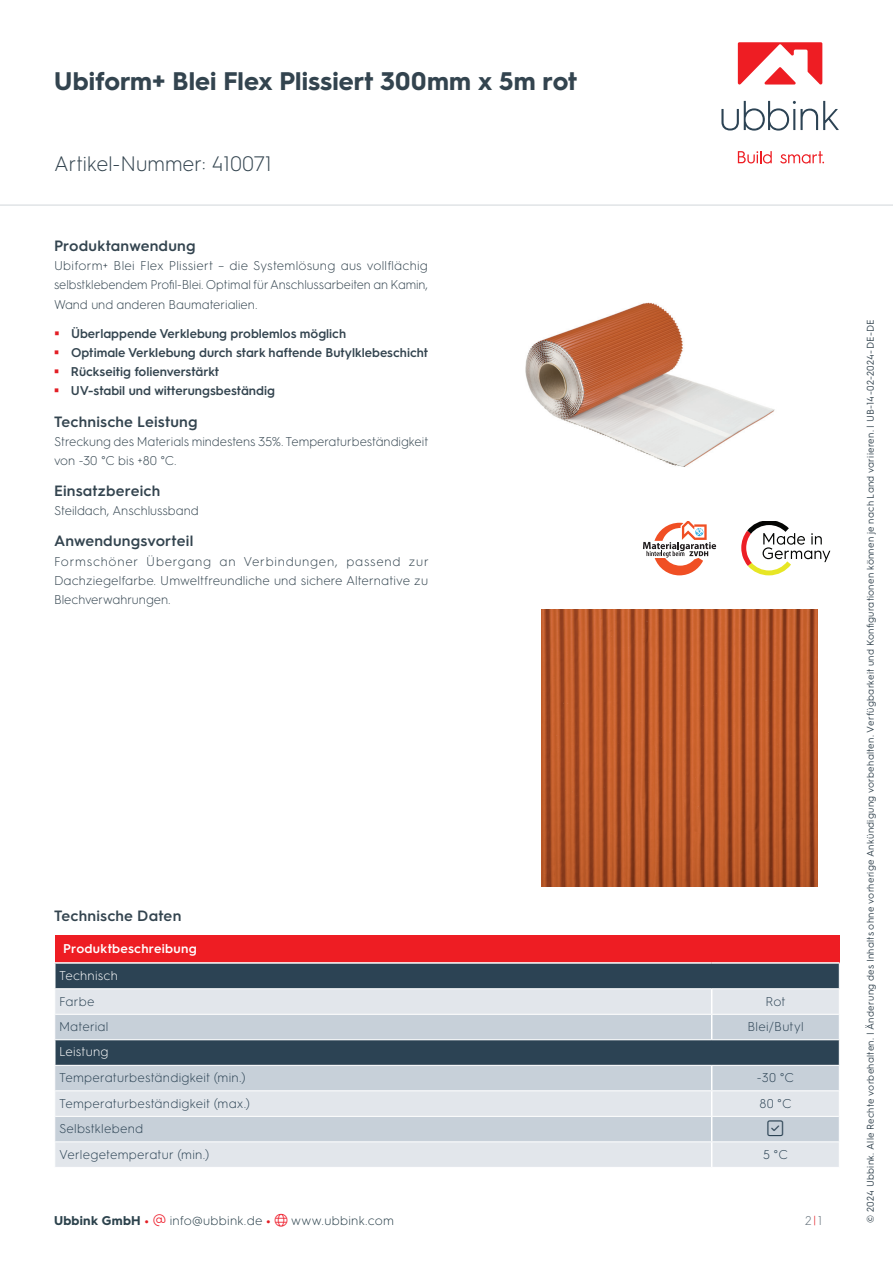
<style>
.page{position:relative;width:893px;height:1263px;background:#fff}
.page>*{position:absolute;margin:0;border:0;box-sizing:border-box;transform-origin:0 0}
.t1{font:700 25.5px "HGS3";letter-spacing:.005em;color:#33444f}
.t2{font:300 21px "HGS3";color:#33444f}
.t3{font:300 18px "Font Awesome 6 Pro";color:#2c4354}
.t4{font:600 15px "HGS3";letter-spacing:.01em;color:#33444f}
.t5{font:300 12.75px/19.2px "HGS3";color:#33444f;text-align:justify}
.t6{font:600 12.75px/19.2px "HGS3";color:#33444f}
.t7{font:300 12.75px "HGS3";letter-spacing:.015em;color:#2c4354}
.t8{font:300 12.75px "HGS3";letter-spacing:.02em;color:#2c424c}
.t9{font:600 12.75px "HGS3";letter-spacing:.02em;color:#fff}
.t10{font:300 12.75px "HGS3";letter-spacing:.015em;color:#fff}
.t11{font:300 12.75px "HGS3";color:#66737c}
.t12{font:9.75px "HGS3";letter-spacing:.03em;color:#33444f}
.s1{font-weight:700}
.s2{font-weight:700;color:#e31e25}
.s3{color:#ee1f2d}
.s4{color:#e31e25}
</style>
<div class="page">
<div style="left:55px;top:935px;width:784px;height:28px;background:#ee1d23"></div>
<div style="left:56px;top:964px;width:783px;height:24px;background:#2c4354"></div>
<div style="left:55px;top:989px;width:784px;height:178px;background:#e2e6eb"></div>
<svg style="left:55px;top:1015px;width:784px;height:126px;background:#adb8c2"></svg>
<hr style="left:54px;top:962px;width:658px;height:2px;background:#fff">
<hr style="left:712px;top:962px;width:127px;height:2px;background:#fff">
<hr style="left:55px;top:1014px;width:657px;height:1px;background:#fff">
<hr style="left:712px;top:1014px;width:127px;height:1px;background:#fff">
<svg style="left:711px;top:989px;width:1px;height:50px"></svg>
<hr style="left:54px;top:1039px;width:658px;height:1px;background:#fff">
<hr style="left:712px;top:1039px;width:128px;height:1px;background:#fff">
<hr style="left:54px;top:1040px;width:2px;height:25px;background:#fff">
<hr style="left:54px;top:1065px;width:658px;height:1px;background:#fff">
<hr style="left:712px;top:1065px;width:128px;height:1px;background:#fff">
<hr style="left:55px;top:1090px;width:657px;height:1px;background:#fff">
<hr style="left:712px;top:1090px;width:127px;height:1px;background:#fff">
<hr style="left:55px;top:1116px;width:657px;height:1px;background:#fff">
<hr style="left:712px;top:1116px;width:127px;height:1px;background:#fff">
<hr style="left:55px;top:1141px;width:657px;height:1px;background:#fff">
<hr style="left:712px;top:1141px;width:127px;height:1px;background:#fff">
<svg style="left:711px;top:1066px;width:1px;height:101px"></svg>
<svg style="left:839px;top:964px;width:1px;height:101px"></svg>
<img style="left:541px;top:610px;width:276px;height:276px">
<svg style="left:741px;top:521px;width:89px;height:54px"></svg>
<svg style="left:643px;top:521px;width:73px;height:54px"></svg>
<img style="left:525px;top:302px;width:250px;height:165px">
<hr style="left:0;top:204px;width:893px;height:2px;background:#e1e4e6">
<svg style="left:721px;top:101px;width:118px;height:30px"></svg>
<svg style="left:738px;top:151px;width:34px;height:13px"></svg>
<svg style="left:780px;top:151px;width:44px;height:13px"></svg>
<svg style="left:738px;top:42px;width:84px;height:43px"></svg>
<svg style="left:768px;top:1121px;width:15px;height:15px"></svg>
<h1 class="t1" style="left:54px;top:63px;width:524px">Ubiform+ Blei Flex Plissiert 300mm x 5m rot</h1>
<h2 class="t2" style="left:54px;top:150px;width:219px">Artikel-Nummer: 410071</h2>
<p class="t4" style="left:54px;top:235px;width:143px">Produktanwendung</p>
<p class="t5" style="left:54px;top:255px;width:376px">Ubiform+ Blei Flex Plissiert – die Systemlösung aus vollflächig selbstklebendem Profil-Blei. Optimal für Anschlussarbeiten an Kamin, Wand und anderen Baumaterialien.</p>
<p class="t6" style="left:71px;top:323px;width:359px">Überlappende Verklebung problemlos möglich<br>Optimale Verklebung durch stark haftende Butylklebeschicht Rückseitig folienverstärkt<br>UV-stabil und witterungsbeständig</p>
<p class="t4" style="left:54px;top:411px;width:145px">Technische Leistung</p>
<p class="t5" style="left:54px;top:431px;width:376px">Streckung des Materials mindestens 35%. Temperaturbeständigkeit von -30 °C bis +80 °C.</p>
<p class="t4" style="left:54px;top:480px;width:108px">Einsatzbereich</p>
<p class="t5" style="left:54px;top:500px;width:146px">Steildach, Anschlussband</p>
<p class="t4" style="left:54px;top:531px;width:141px">Anwendungsvorteil</p>
<p class="t5" style="left:54px;top:551px;width:376px">Formschöner Übergang an Verbindungen, passend zur Dachziegelfarbe. Umweltfreundliche und sichere Alternative zu Blechverwahrungen.</p>
<p class="t4" style="left:54px;top:905px;width:129px">Technische Daten</p>
<p class="t9" style="left:63px;top:939px;width:135px">Produktbeschreibung</p>
<p class="t10" style="left:59px;top:967px;width:60px">Technisch</p>
<p class="t7" style="left:59px;top:993px;width:37px">Farbe</p>
<p class="t7" style="left:765px;top:993px;width:22px">Rot</p>
<p class="t7" style="left:59px;top:1018px;width:51px">Material</p>
<p class="t7" style="left:747px;top:1018px;width:58px">Blei/Butyl</p>
<p class="t10" style="left:59px;top:1043px;width:51px">Leistung</p>
<p class="t7" style="left:59px;top:1069px;width:188px">Temperaturbeständigkeit (min.)</p>
<p class="t7" style="left:757px;top:1069px;width:39px">-30 °C</p>
<p class="t7" style="left:59px;top:1095px;width:193px">Temperaturbeständigkeit (max.)</p>
<p class="t7" style="left:759px;top:1095px;width:34px">80 °C</p>
<p class="t7" style="left:59px;top:1120px;width:86px">Selbstklebend</p>
<h3 class="t3" style="left:768px;top:1120px;width:17px">▲❑◆</h3>
<p class="t7" style="left:59px;top:1146px;width:152px">Verlegetemperatur (min.)</p>
<p class="t7" style="left:763px;top:1146px;width:27px">5 °C</p>
<p class="t8" style="left:54px;top:1211px;width:342px"><span class="s1">Ubbink GmbH</span> <span class="s2">•</span> <span class="s3">▼</span> info@ubbink.de <span class="s2">•</span> <span class="s3">●□</span> www.ubbink.com</p>
<p class="t11" style="left:805px;top:1211px;width:18px">2<span class="s4">|</span>1</p>
<p class="t12" style="left:864px;top:1222px;width:905px;rotate:-90deg">© 2024 Ubbink. Alle Rechte vorbehalten. | Änderung des Inhalts ohne vorherige Ankündigung vorbehalten. Verfügbarkeit und Konfigurationen können je nach Land variieren. | UB-14-02-2024-DE-DE</p>
</div>
